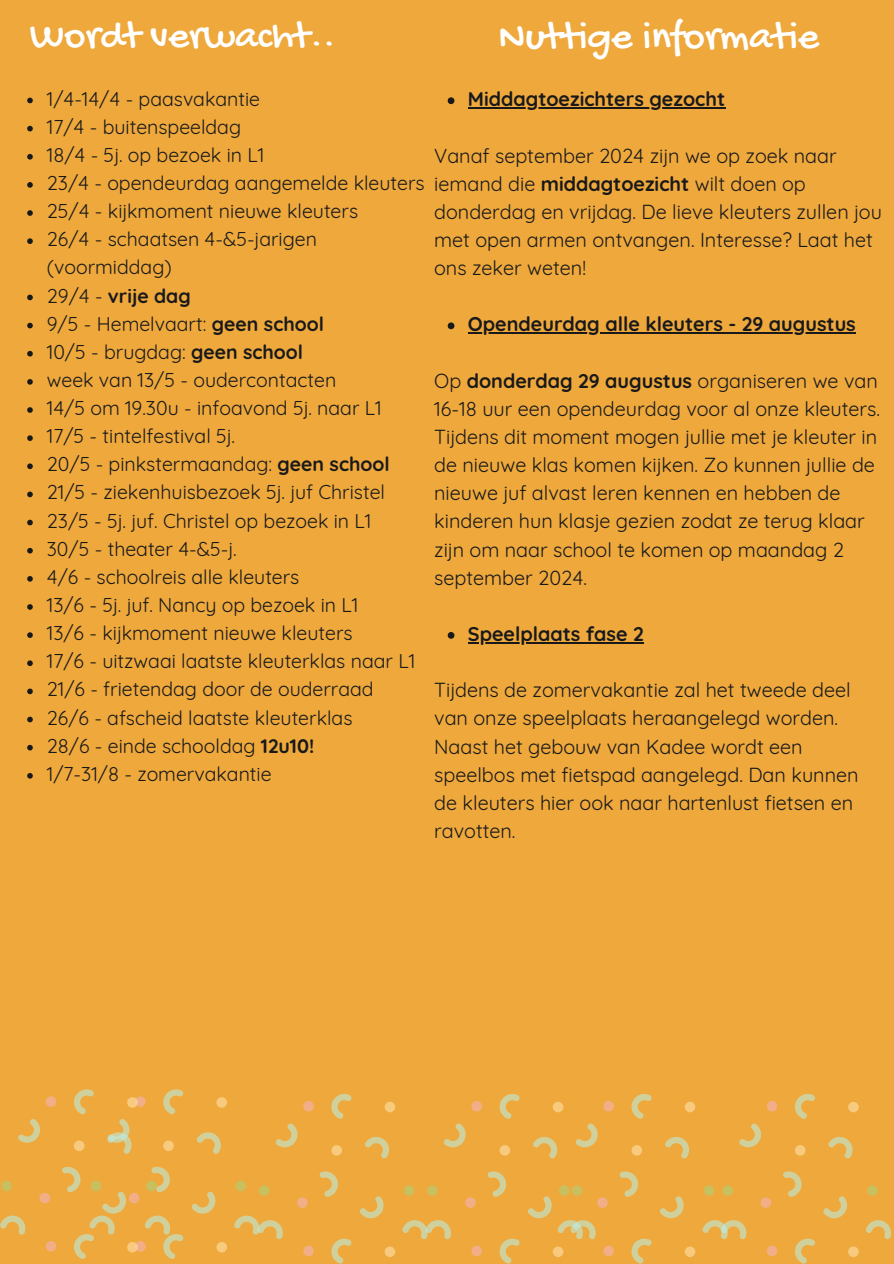
<style>
.page{position:relative;width:894px;height:1264px;background:#fff}
.page>*{position:absolute;margin:0;border:0;box-sizing:border-box;transform-origin:0 0}
.t1{font:41.4px "Gochi Hand";color:#fff}
.t2{font:40.65px "Gochi Hand";color:#fff}
.t3{font:19.8px/28.2px "Quicksand";color:#19191a}
.t4{font:700 19.8px "Quicksand";color:#19191a}
.t5{font:19.5px/28.2px "Quicksand";color:#19191a}
.s1{font-weight:700}
</style>
<div class="page">
<div style="left:0;top:0;width:893px;height:1263px;background:#eea83c"></div>
<div style="left:760px;top:1197px;width:11px;height:10px;background:#f2ae86;border-radius:50%"></div>
<svg style="left:766px;top:1245px;width:11px;height:11px"></svg>
<svg style="left:766px;top:1100px;width:11px;height:11px"></svg>
<div style="left:866px;top:1185px;width:11px;height:10px;background:#c8bf5f;border-radius:50%"></div>
<div style="left:722px;top:1185px;width:10px;height:10px;background:#c8bf5f;border-radius:50%"></div>
<div style="left:794px;top:1145px;width:11px;height:10px;background:#f7ca7e;border-radius:50%"></div>
<svg style="left:847px;top:1246px;width:11px;height:10px"></svg>
<svg style="left:847px;top:1101px;width:11px;height:11px"></svg>
<svg style="left:739px;top:1123px;width:22px;height:24px"></svg>
<svg style="left:823px;top:1196px;width:24px;height:22px"></svg>
<svg style="left:828px;top:1137px;width:24px;height:21px"></svg>
<svg style="left:783px;top:1171px;width:19px;height:26px"></svg>
<svg style="left:866px;top:1220px;width:24px;height:19px"></svg>
<svg style="left:795px;top:1238px;width:20px;height:25px"></svg>
<svg style="left:795px;top:1094px;width:20px;height:25px"></svg>
<svg style="left:597px;top:1197px;width:10px;height:10px"></svg>
<div style="left:603px;top:1245px;width:10px;height:11px;background:#f2ae86;border-radius:50%"></div>
<div style="left:603px;top:1100px;width:10px;height:11px;background:#f2ae86;border-radius:50%"></div>
<div style="left:703px;top:1185px;width:11px;height:10px;background:#c8bf5f;border-radius:50%"></div>
<div style="left:558px;top:1185px;width:11px;height:10px;background:#c8bf5f;border-radius:50%"></div>
<div style="left:631px;top:1145px;width:11px;height:10px;background:#f7ca7e;border-radius:50%"></div>
<div style="left:684px;top:1246px;width:11px;height:10px;background:#f7ca7e;border-radius:50%"></div>
<svg style="left:684px;top:1101px;width:11px;height:11px"></svg>
<svg style="left:575px;top:1123px;width:23px;height:24px"></svg>
<svg style="left:660px;top:1196px;width:24px;height:22px"></svg>
<svg style="left:665px;top:1137px;width:24px;height:21px"></svg>
<svg style="left:619px;top:1171px;width:20px;height:26px"></svg>
<svg style="left:702px;top:1220px;width:45px;height:19px"></svg>
<svg style="left:631px;top:1238px;width:20px;height:25px"></svg>
<svg style="left:631px;top:1094px;width:20px;height:25px"></svg>
<svg style="left:465px;top:1197px;width:10px;height:10px"></svg>
<svg style="left:471px;top:1245px;width:11px;height:11px"></svg>
<svg style="left:471px;top:1100px;width:11px;height:11px"></svg>
<div style="left:571px;top:1185px;width:11px;height:10px;background:#c8bf5f;border-radius:50%"></div>
<div style="left:427px;top:1185px;width:10px;height:10px;background:#c8bf5f;border-radius:50%"></div>
<div style="left:499px;top:1145px;width:11px;height:10px;background:#f7ca7e;border-radius:50%"></div>
<div style="left:552px;top:1246px;width:11px;height:10px;background:#f7ca7e;border-radius:50%"></div>
<svg style="left:552px;top:1101px;width:11px;height:11px"></svg>
<svg style="left:444px;top:1123px;width:22px;height:24px"></svg>
<svg style="left:533px;top:1137px;width:24px;height:21px"></svg>
<svg style="left:487px;top:1171px;width:20px;height:26px"></svg>
<svg style="left:528px;top:1195px;width:67px;height:44px"></svg>
<svg style="left:499px;top:1238px;width:21px;height:25px"></svg>
<svg style="left:499px;top:1094px;width:21px;height:25px"></svg>
<svg style="left:297px;top:1197px;width:10px;height:10px"></svg>
<div style="left:303px;top:1245px;width:11px;height:11px;background:#f2ae86;border-radius:50%"></div>
<svg style="left:303px;top:1100px;width:11px;height:11px"></svg>
<div style="left:403px;top:1185px;width:11px;height:10px;background:#c8bf5f;border-radius:50%"></div>
<div style="left:259px;top:1185px;width:10px;height:10px;background:#c8bf5f;border-radius:50%"></div>
<div style="left:331px;top:1145px;width:11px;height:10px;background:#f7ca7e;border-radius:50%"></div>
<div style="left:384px;top:1246px;width:11px;height:10px;background:#f7ca7e;border-radius:50%"></div>
<svg style="left:384px;top:1101px;width:11px;height:11px"></svg>
<svg style="left:275px;top:1123px;width:23px;height:24px"></svg>
<svg style="left:359px;top:1196px;width:25px;height:22px"></svg>
<svg style="left:365px;top:1137px;width:24px;height:21px"></svg>
<svg style="left:319px;top:1171px;width:19px;height:26px"></svg>
<svg style="left:402px;top:1220px;width:49px;height:19px"></svg>
<svg style="left:331px;top:1238px;width:21px;height:25px"></svg>
<svg style="left:331px;top:1094px;width:21px;height:25px"></svg>
<div style="left:129px;top:1192px;width:10px;height:11px;background:#f2ae86;border-radius:50%"></div>
<svg style="left:135px;top:1240px;width:11px;height:11px"></svg>
<svg style="left:135px;top:1096px;width:11px;height:10px"></svg>
<div style="left:235px;top:1180px;width:11px;height:11px;background:#c8bf5f;border-radius:50%"></div>
<div style="left:163px;top:1140px;width:11px;height:11px;background:#f7ca7e;border-radius:50%"></div>
<svg style="left:216px;top:1241px;width:11px;height:11px"></svg>
<div style="left:216px;top:1097px;width:11px;height:10px;background:#f7ca7e;border-radius:50%"></div>
<svg style="left:191px;top:1191px;width:25px;height:22px"></svg>
<svg style="left:196px;top:1132px;width:25px;height:22px"></svg>
<svg style="left:151px;top:1166px;width:19px;height:26px"></svg>
<svg style="left:234px;top:1215px;width:49px;height:24px"></svg>
<svg style="left:163px;top:1089px;width:21px;height:25px"></svg>
<div style="left:40px;top:1192px;width:10px;height:11px;background:#f2ae86;border-radius:50%"></div>
<svg style="left:46px;top:1240px;width:10px;height:11px"></svg>
<div style="left:46px;top:1096px;width:10px;height:10px;background:#f2ae86;border-radius:50%"></div>
<div style="left:146px;top:1180px;width:11px;height:11px;background:#c8bf5f;border-radius:50%"></div>
<div style="left:1px;top:1180px;width:11px;height:11px;background:#c8bf5f;border-radius:50%"></div>
<div style="left:74px;top:1140px;width:10px;height:11px;background:#f7ca7e;border-radius:50%"></div>
<svg style="left:127px;top:1241px;width:11px;height:11px"></svg>
<svg style="left:127px;top:1097px;width:11px;height:10px"></svg>
<svg style="left:18px;top:1119px;width:22px;height:23px"></svg>
<svg style="left:107px;top:1119px;width:25px;height:35px"></svg>
<svg style="left:144px;top:1215px;width:40px;height:44px"></svg>
<svg style="left:62px;top:1166px;width:66px;height:93px"></svg>
<svg style="left:0;top:1215px;width:26px;height:19px"></svg>
<svg style="left:74px;top:1089px;width:20px;height:25px"></svg>
<svg style="left:447px;top:97px;width:7px;height:7px"></svg>
<hr style="left:467px;top:107px;width:258px;height:2px;background:#19191a">
<svg style="left:447px;top:322px;width:7px;height:7px"></svg>
<hr style="left:467px;top:332px;width:388px;height:2px;background:#19191a">
<svg style="left:447px;top:632px;width:7px;height:6px"></svg>
<hr style="left:467px;top:642px;width:176px;height:1px;background:#19191a">
<svg style="left:27px;top:98px;width:6px;height:5px"></svg>
<svg style="left:27px;top:126px;width:6px;height:5px"></svg>
<svg style="left:27px;top:154px;width:6px;height:5px"></svg>
<svg style="left:27px;top:182px;width:6px;height:6px"></svg>
<svg style="left:27px;top:210px;width:6px;height:6px"></svg>
<svg style="left:27px;top:238px;width:6px;height:6px"></svg>
<svg style="left:27px;top:294px;width:6px;height:6px"></svg>
<svg style="left:27px;top:323px;width:6px;height:5px"></svg>
<svg style="left:27px;top:351px;width:6px;height:5px"></svg>
<svg style="left:27px;top:379px;width:6px;height:5px"></svg>
<svg style="left:27px;top:407px;width:6px;height:6px"></svg>
<svg style="left:27px;top:435px;width:6px;height:6px"></svg>
<svg style="left:27px;top:463px;width:6px;height:6px"></svg>
<svg style="left:27px;top:491px;width:6px;height:6px"></svg>
<svg style="left:27px;top:519px;width:6px;height:6px"></svg>
<svg style="left:27px;top:548px;width:6px;height:5px"></svg>
<svg style="left:27px;top:576px;width:6px;height:5px"></svg>
<svg style="left:27px;top:604px;width:6px;height:5px"></svg>
<svg style="left:27px;top:632px;width:6px;height:6px"></svg>
<svg style="left:27px;top:660px;width:6px;height:6px"></svg>
<svg style="left:27px;top:688px;width:6px;height:6px"></svg>
<svg style="left:27px;top:716px;width:6px;height:6px"></svg>
<svg style="left:27px;top:744px;width:6px;height:6px"></svg>
<svg style="left:27px;top:773px;width:6px;height:5px"></svg>
<h2 class="t2" style="left:30px;top:15px;width:307px">Wordt verwacht..</h2>
<h1 class="t1" style="left:498px;top:15px;width:322px">Nuttige informatie</h1>
<p class="t5" style="left:47px;top:84px;width:379px">1/4-14/4 - paasvakantie<br>17/4 - buitenspeeldag<br>18/4 - 5j. op bezoek in L1<br>23/4 - opendeurdag aangemelde kleuters<br>25/4 - kijkmoment nieuwe kleuters<br>26/4 - schaatsen 4-&amp;5-jarigen (voormiddag)<br>29/4 - <span class="s1">vrije dag<br></span>9/5 - Hemelvaart: <span class="s1">geen school<br></span>10/5 - brugdag: <span class="s1">geen school<br></span>week van 13/5 - oudercontacten<br>14/5 om 19.30u - infoavond 5j. naar L1<br>17/5 - tintelfestival 5j.<br>20/5 - pinkstermaandag: <span class="s1">geen school<br></span>21/5 - ziekenhuisbezoek 5j. juf Christel<br>23/5 - 5j. juf. Christel op bezoek in L1<br>30/5 - theater 4-&amp;5-j.<br>4/6 - schoolreis alle kleuters<br>13/6 - 5j. juf. Nancy op bezoek in L1<br>13/6 - kijkmoment nieuwe kleuters<br>17/6 - uitzwaai laatste kleuterklas naar L1<br>21/6 - frietendag door de ouderraad<br>26/6 - afscheid laatste kleuterklas<br>28/6 - einde schooldag <span class="s1">12u10!<br></span>1/7-31/8 - zomervakantie</p>
<p class="t4" style="left:467px;top:87px;width:259px">Middagtoezichters gezocht</p>
<p class="t3" style="left:434px;top:141px;width:449px">Vanaf september 2024 zijn we op zoek naar iemand die <span class="s1">middagtoezicht</span> wilt doen op donderdag en vrijdag. De lieve kleuters zullen jou met open armen ontvangen. Interesse? Laat het ons zeker weten!</p>
<p class="t4" style="left:467px;top:312px;width:389px">Opendeurdag alle kleuters - 29 augustus</p>
<p class="t3" style="left:434px;top:366px;width:447px">Op <span class="s1">donderdag 29 augustus</span> organiseren we van 16-18 uur een opendeurdag voor al onze kleuters.<br>Tijdens dit moment mogen jullie met je kleuter in de nieuwe klas komen kijken. Zo kunnen jullie de nieuwe juf alvast leren kennen en hebben de kinderen hun klasje gezien zodat ze terug klaar zijn om naar school te komen op maandag 2 september 2024.</p>
<p class="t4" style="left:467px;top:621px;width:177px">Speelplaats fase 2</p>
<p class="t3" style="left:434px;top:675px;width:426px">Tijdens de zomervakantie zal het tweede deel van onze speelplaats heraangelegd worden.<br>Naast het gebouw van Kadee wordt een speelbos met fietspad aangelegd. Dan kunnen de kleuters hier ook naar hartenlust fietsen en ravotten.</p>
</div>
